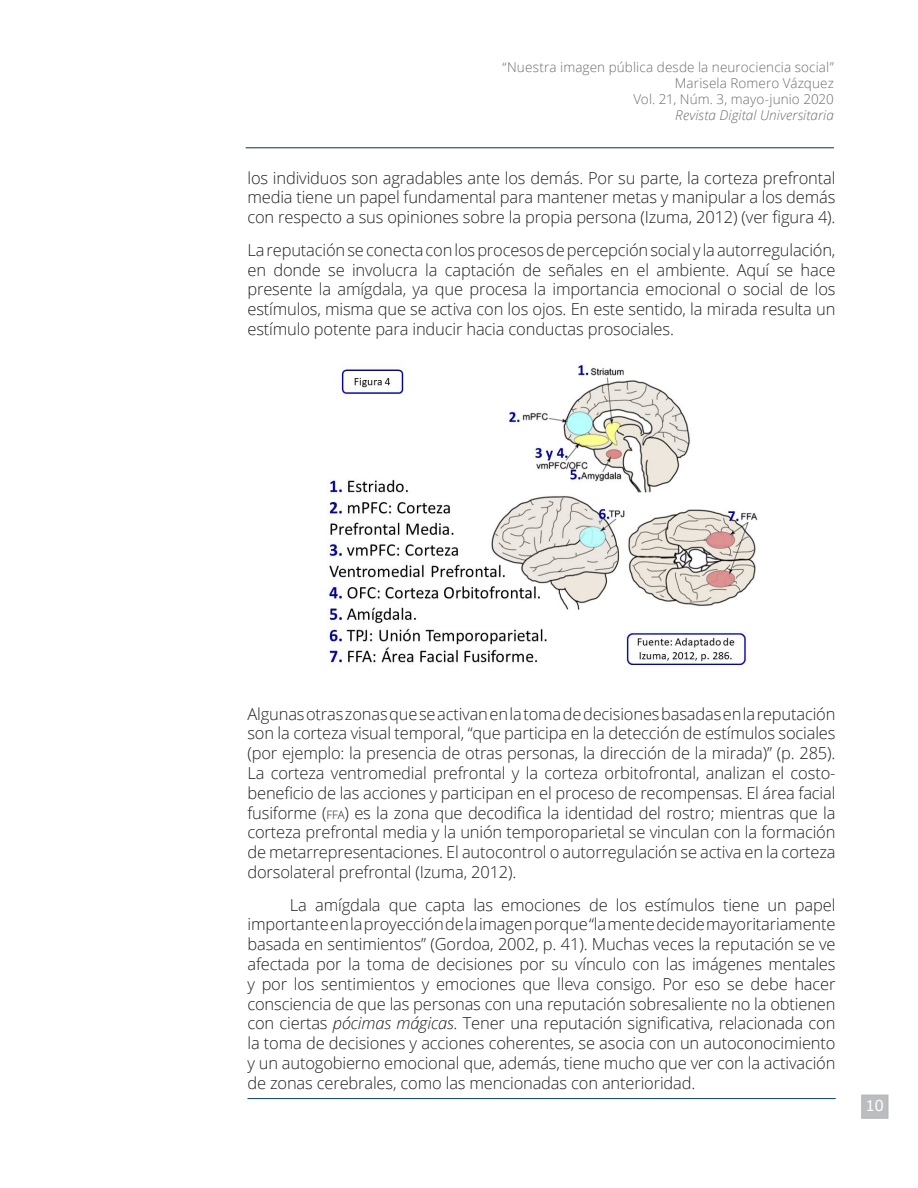
<style>
.page{position:relative;width:918px;height:1188px;background:#fff}
.page>*{position:absolute;margin:0;border:0;box-sizing:border-box;transform-origin:0 0}
.texto_normal{font:300 16.5px/19.8px "Open Sans";letter-spacing:-.01em;color:#231f20;text-align:justify}
.texto_sangria{font:300 16.5px/19.8px "Open Sans";letter-spacing:-.01em;color:#231f20;text-align:justify}
.t1{font:15px "Verdana";color:#fff}
.t2{font:300 13.5px/16.2px "Open Sans";letter-spacing:.01em;color:#6c6d70;text-align:right}
.t3{font:italic 300 13.5px "Open Sans";letter-spacing:.005em;color:#6c6d70}
.s1{font-size:11.55px}
.s2{font-style:italic}
</style>
<div class="page">
<div style="left:861px;top:1095px;width:27px;height:24px;background:#bcbdc0"></div>
<hr style="left:245px;top:147px;width:590px;height:2px;background:#457185">
<hr style="left:246px;top:148px;width:588px;height:1px;background:#094662">
<hr style="left:247px;top:1098px;width:589px;height:1px;background:#85a1ae">
<hr style="left:248px;top:1098px;width:588px;height:1px;background:#094662">
<img style="left:327px;top:365px;width:431px;height:304px">
<p class="t2" style="left:503px;top:59px;width:333px">“Nuestra imagen pública desde la neurociencia social”<br>Marisela Romero Vázquez<br>Vol. 21, Núm. 3, mayo-junio 2020</p>
<p class="t3" style="left:675px;top:106px;width:160px">Revista Digital Universitaria</p>
<p class="texto_sangria" style="left:247px;top:167px;width:590px">los individuos son agradables ante los demás. Por su parte, la corteza prefrontal media tiene un papel fundamental para mantener metas y manipular a los demás con respecto a sus opiniones sobre la propia persona (Izuma, 2012) (ver figura 4).</p>
<p class="texto_normal" style="left:247px;top:239px;width:590px">La reputación se conecta con los procesos de percepción social y la autorregulación, en donde se involucra la captación de señales en el ambiente. Aquí se hace presente la amígdala, ya que procesa la importancia emocional o social de los estímulos, misma que se activa con los ojos. En este sentido, la mirada resulta un estímulo potente para inducir hacia conductas prosociales.</p>
<p class="texto_normal" style="left:247px;top:703px;width:590px">Algunas otras zonas que se activan en la toma de decisiones basadas en la reputación son la corteza visual temporal, “que participa en la detección de estímulos sociales (por ejemplo: la presencia de otras personas, la dirección de la mirada)” (p. 285).<br>La corteza ventromedial prefrontal y la corteza orbitofrontal, analizan el costo&shy;beneficio de las acciones y participan en el proceso de recompensas. El área facial fusiforme (<span class="s1">ffa</span>) es la zona que decodifica la identidad del rostro; mientras que la corteza prefrontal media y la unión temporoparietal se vinculan con la formación de metarrepresentaciones. El autocontrol o autorregulación se activa en la corteza dorsolateral prefrontal (Izuma, 2012).</p>
<p class="texto_sangria" style="left:247px;top:894px;width:590px;text-indent:43px">La amígdala que capta las emociones de los estímulos tiene un papel importante en la proyección de la imagen porque “la mente decide mayoritariamente basada en sentimientos” (Gordoa, 2002, p. 41). Muchas veces la reputación se ve afectada por la toma de decisiones por su vínculo con las imágenes mentales y por los sentimientos y emociones que lleva consigo. Por eso se debe hacer consciencia de que las personas con una reputación sobresaliente no la obtienen con ciertas <span class="s2">pócimas mágicas</span>. Tener una reputación significativa, relacionada con la toma de decisiones y acciones coherentes, se asocia con un autoconocimiento y un autogobierno emocional que, además, tiene mucho que ver con la activación de zonas cerebrales, como las mencionadas con anterioridad.</p>
<p class="t1" style="left:866px;top:1096px;width:20px">10</p>
</div>
